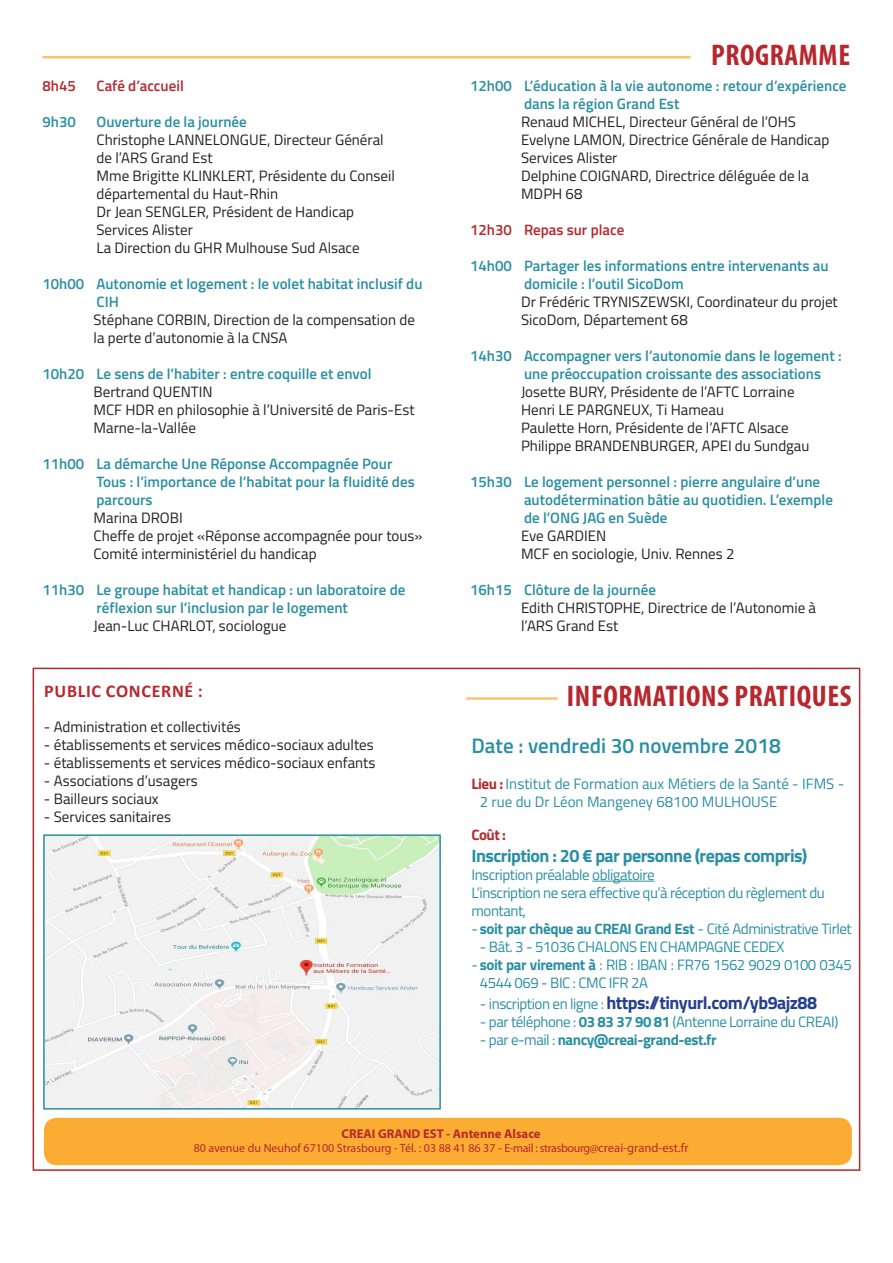
<style>
.page{position:relative;width:893px;height:1263px;background:#fff}
.page>*{position:absolute;margin:0;border:0;box-sizing:border-box;transform-origin:0 0}
.t1{font:700 condensed 30px "Myriad Pro";letter-spacing:.02em;color:#b7282e}
.t2{font:600 21px "Titillium Web";color:#2a8fa4}
.t3{font:700 18px "Titillium Web";letter-spacing:-.03em;color:#253f8e}
.t4{font:700 18px "Titillium Web";letter-spacing:-.03em;color:#2a8fa4}
.t5{font:700 18px "Calibri";letter-spacing:.04em;color:#b7282e}
.t6{font:15px/18px "Titillium Web";color:#231f20}
.t7{font:600 15px/18px "Titillium Web";color:#2a8fa4}
.t8{font:15px/18px "Titillium Web";letter-spacing:-.03em;color:#2a8fa4}
.t9{font:700 15px "Titillium Web";letter-spacing:-.03em;color:#2a8fa4}
.t10{font:15px/18px "Titillium Web";color:#2a8fa4}
.t11{font:600 15px "Titillium Web";color:#b7282e}
.t12{font:700 15px "Titillium Web";color:#b7282e}
.t13{font:700 12.75px "Myriad Pro";color:#b7282e}
.t14{font:12px "Myriad Pro";color:#b7282e}
.s1{font-weight:700;color:#b7282e}
.s2{font-weight:400}
.s3{font-weight:700}
.s4{font-weight:400;font-size:15px;color:#2a8fa4}
.s5{font-size:12.6px}
</style>
<div class="page">
<hr style="left:43px;top:57px;width:647px;height:1px;background:#fbad33">
<hr style="left:592px;top:881px;width:63px;height:1px;background:#2a8fa4">
<div style="left:44px;top:1118px;width:808px;height:47px;background:#fbad33;border-radius:13px"></div>
<hr style="left:466px;top:698px;width:92px;height:1px;background:#fbad33">
<hr style="left:466px;top:699px;width:92px;height:1px;background:#fbad33">
<img style="left:46px;top:837px;width:392px;height:269px">
<div style="left:43px;top:834px;width:398px;height:275px;border:2px solid #2a8fa4"></div>
<p class="t11" style="left:43px;top:74px;width:35px">8h45</p>
<p class="t11" style="left:97px;top:74px;width:89px">Café d’accueil</p>
<p class="t7" style="left:43px;top:113px;width:35px">9h30</p>
<p class="t7" style="left:97px;top:113px;width:152px">Ouverture de la journée</p>
<p class="t6" style="left:97px;top:131px;width:300px">Christophe LANNELONGUE, Directeur Général de l’ARS Grand Est<br>Mme Brigitte KLINKLERT, Présidente du Conseil départemental du Haut-Rhin<br>Dr Jean SENGLER, Président de Handicap Services Alister<br>La Direction du GHR Mulhouse Sud Alsace</p>
<p class="t7" style="left:97px;top:275px;width:328px;text-indent:-54px">10h00 Autonomie et logement : le volet habitat inclusif du<br>CIH</p>
<p class="t6" style="left:94px;top:311px;width:323px">Stéphane CORBIN, Direction de la compensation de la perte d’autonomie à la CNSA</p>
<p class="t7" style="left:43px;top:365px;width:330px">10h20 Le sens de l’habiter : entre coquille et envol</p>
<p class="t6" style="left:94px;top:383px;width:323px">Bertrand QUENTIN<br>MCF HDR en philosophie à l’Université de Paris-Est<br>Marne-la-Vallée</p>
<p class="t7" style="left:97px;top:455px;width:320px;text-indent:-54px">11h00 La démarche Une Réponse Accompagnée Pour<br>Tous : l’importance de l’habitat pour la fluidité des parcours</p>
<p class="t6" style="left:94px;top:509px;width:331px">Marina DROBI<br>Cheffe de projet «Réponse accompagnée pour tous»<br>Comité interministériel du handicap</p>
<p class="t7" style="left:43px;top:581px;width:364px;text-align:center">11h30 Le groupe habitat et handicap : un laboratoire de réflexion sur l’inclusion par le logement</p>
<p class="t6" style="left:94px;top:617px;width:194px">Jean-Luc CHARLOT, sociologue</p>
<p class="t5" style="left:44px;top:684px;width:160px">PUBLIC CONCERNÉ :</p>
<p class="t6" style="left:44px;top:717px;width:198px">- Administration et collectivités</p>
<p class="t6" style="left:44px;top:735px;width:331px">- établissements et services médico-sociaux adultes</p>
<p class="t6" style="left:44px;top:753px;width:333px">- établissements et services médico-sociaux enfants</p>
<p class="t6" style="left:44px;top:771px;width:155px">- Associations d’usagers</p>
<p class="t6" style="left:44px;top:789px;width:116px">- Bailleurs sociaux</p>
<p class="t6" style="left:44px;top:807px;width:129px">- Services sanitaires</p>
<h1 class="t1" style="left:711px;top:36px;width:141px">PROGRAMME</h1>
<p class="t7" style="left:524px;top:77px;width:324px;text-indent:-54px">12h00 L’éducation à la vie autonome : retour d’expérience dans la région Grand Est</p>
<p class="t6" style="left:521px;top:113px;width:310px">Renaud MICHEL, Directeur Général de l’OHS<br>Evelyne LAMON, Directrice Générale de Handicap<br>Services Alister<br>Delphine COIGNARD, Directrice déléguée de la<br>MDPH 68</p>
<p class="t11" style="left:470px;top:218px;width:156px">12h30 Repas sur place</p>
<p class="t7" style="left:524px;top:257px;width:306px;text-indent:-54px">14h00 Partager les informations entre intervenants au domicile : l’outil SicoDom</p>
<p class="t6" style="left:521px;top:293px;width:318px">Dr Frédéric TRYNISZEWSKI, Coordinateur du projet<br>SicoDom, Département 68</p>
<p class="t7" style="left:524px;top:347px;width:319px;text-indent:-54px">14h30 Accompagner vers l’autonomie dans le logement : une préoccupation croissante des associations</p>
<p class="t6" style="left:521px;top:383px;width:290px">Josette BURY, Présidente de l’AFTC Lorraine Henri LE PARGNEUX, Ti Hameau<br>Paulette Horn, Présidente de l’AFTC Alsace Philippe BRANDENBURGER, APEI du Sundgau</p>
<p class="t7" style="left:524px;top:473px;width:310px;text-indent:-54px">15h30 Le logement personnel : pierre angulaire d’une autodétermination bâtie au quotidien. L’exemple de l’ONG JAG en Suède</p>
<p class="t6" style="left:521px;top:527px;width:215px">Eve GARDIEN<br>MCF en sociologie, Univ. Rennes 2</p>
<p class="t7" style="left:470px;top:581px;width:187px">16h15 Clôture de la journée</p>
<p class="t6" style="left:521px;top:599px;width:297px">Edith CHRISTOPHE, Directrice de l’Autonomie à l’ARS Grand Est</p>
<h1 class="t1" style="left:567px;top:677px;width:286px">INFORMATIONS PRATIQUES</h1>
<h2 class="t2" style="left:471px;top:729px;width:311px">Date : vendredi 30 novembre 2018</h2>
<p class="t10" style="left:480px;top:774px;width:366px;text-indent:-9px"><span class="s1">Lieu :</span> Institut de Formation aux Métiers de la Santé - IFMS -<br>2 rue du Dr Léon Mangeney 68100 MULHOUSE</p>
<p class="t12" style="left:471px;top:823px;width:36px">Coût :</p>
<p class="t4" style="left:471px;top:841px;width:338px">Inscription : 20 € par personne (repas compris)</p>
<p class="t8" style="left:471px;top:865px;width:355px">Inscription préalable obligatoire<br>L’inscription ne sera effective qu’à réception du règlement du montant,</p>
<p class="t9" style="left:471px;top:917px;width:382px"><span class="s2">-</span> soit par chèque au CREAI Grand Est <span class="s2">- Cité Administrative Tirlet</span></p>
<p class="t8" style="left:480px;top:937px;width:306px">- Bât. 3 - 51036 CHALONS EN CHAMPAGNE CEDEX</p>
<p class="t8" style="left:480px;top:955px;width:373px;text-indent:-9px">- <span class="s3">soit par virement à</span> : RIB : IBAN : FR76 1562 9029 0100 0345<br>4544 069 - BIC : CMC IFR 2A</p>
<p class="t3" style="left:480px;top:989px;width:339px"><span class="s4">- inscription en ligne :</span> https://tinyurl.com/yb9ajz88</p>
<p class="t8" style="left:480px;top:1013px;width:360px">- par téléphone : <span class="s3">03 83 37 90 81</span> (Antenne Lorraine du CREAI)</p>
<p class="t9" style="left:480px;top:1028px;width:238px"><span class="s2">- par e-mail :</span> nancy@creai-grand-est.fr</p>
<p class="t13" style="left:342px;top:1125px;width:201px">CREAI GRAND EST - Antenne Alsace</p>
<p class="t14" style="left:194px;top:1141px;width:496px">80 avenue du Neuhof 67100 Strasbourg - Tél. : 03 88 41 86 37 - E-mail : strasbourg@<span class="s5">creai-grand-est.fr</span></p>
</div>
